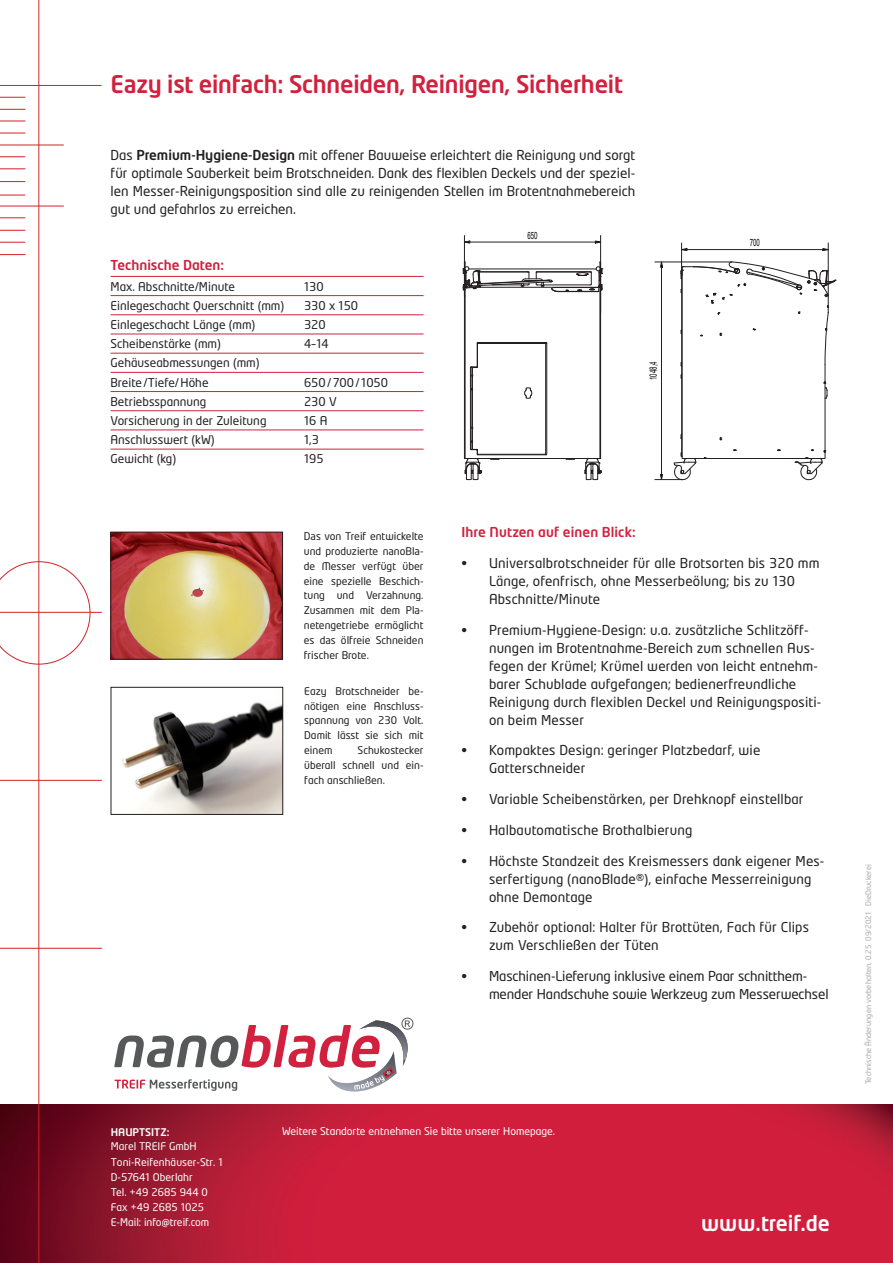
<style>
.page{position:relative;width:893px;height:1263px;background:#fff}
.page>*{position:absolute;margin:0;border:0;box-sizing:border-box;transform-origin:0 0}
.t1{font:500 24px "Neo Tech Alt";letter-spacing:-.01em;color:#d1213e}
.t2{font:500 21px "Neo Tech";color:#fff}
.t3{font:14.4px/16.4px "Arial";color:#000;scale:.6 1}
.t4{font:13.5px/18px "Neo Tech";letter-spacing:.01em;color:#231f20}
.t5{font:13.5px/18px "Neo Tech";letter-spacing:-.01em;color:#231f20}
.t6{font:500 13.5px "Neo Tech";letter-spacing:.01em;color:#d1213e}
.t7{font:500 13.5px "Neo Tech";color:#d11e3c}
.t8{font:12px/19.2px "Neo Tech";color:#231f20}
.t9{font:10.5px/14.9px "Neo Tech Alt";color:#231f20;text-align:justify}
.t10{font:10.5px/15px "Neo Tech";color:#fff}
.t11{font:10.5px/14.9px "Neo Tech";color:#231f20;text-align:justify}
.t12{font:500 10.5px "Neo Tech";color:#fff}
.t13{font:10.05px "Arial";letter-spacing:.005em;color:#000;scale:.6 1}
.t14{font:10.05px "Arial";letter-spacing:.005em;color:#000;scale:.59 1}
.t15{font:7.5px "Neo Tech";color:#a8a9ad}
.s1{font-weight:500}
</style>
<div class="page">
<img style="left:0;top:1104px;width:893px;height:159px">
<hr style="left:0;top:85px;width:102px;height:1px;background:#d1232a">
<hr style="left:0;top:145px;width:64px;height:1px;background:#d1232a">
<hr style="left:0;top:206px;width:64px;height:1px;background:#d1232a">
<svg style="left:0;top:97px;width:25px;height:1px"></svg>
<svg style="left:0;top:156px;width:25px;height:1px"></svg>
<svg style="left:0;top:217px;width:25px;height:1px"></svg>
<svg style="left:0;top:109px;width:25px;height:1px"></svg>
<svg style="left:0;top:168px;width:25px;height:1px"></svg>
<svg style="left:0;top:230px;width:25px;height:1px"></svg>
<svg style="left:0;top:181px;width:25px;height:1px"></svg>
<svg style="left:0;top:242px;width:25px;height:1px"></svg>
<svg style="left:0;top:121px;width:25px;height:1px"></svg>
<svg style="left:0;top:195px;width:25px;height:1px"></svg>
<svg style="left:0;top:254px;width:26px;height:1px"></svg>
<svg style="left:0;top:133px;width:25px;height:1px"></svg>
<svg style="left:0;top:561px;width:90px;height:103px"></svg>
<hr style="left:0;top:612px;width:102px;height:1px;background:#d1232a">
<hr style="left:0;top:780px;width:102px;height:1px;background:#d1232a">
<hr style="left:0;top:948px;width:102px;height:1px;background:#d1232a">
<hr style="left:38px;top:0;width:1px;height:1263px;background:#d1232a">
<hr style="left:111px;top:276px;width:193px;height:1px;background:#d1213e">
<hr style="left:304px;top:276px;width:119px;height:1px;background:#d1213e">
<hr style="left:111px;top:295px;width:193px;height:1px;background:#d1213e">
<hr style="left:304px;top:295px;width:119px;height:1px;background:#d1213e">
<hr style="left:111px;top:314px;width:193px;height:1px;background:#d1213e">
<hr style="left:304px;top:314px;width:119px;height:1px;background:#d1213e">
<hr style="left:111px;top:334px;width:193px;height:1px;background:#d1213e">
<hr style="left:304px;top:334px;width:119px;height:1px;background:#d1213e">
<hr style="left:111px;top:353px;width:193px;height:1px;background:#d1213e">
<hr style="left:304px;top:353px;width:119px;height:1px;background:#d1213e">
<hr style="left:111px;top:372px;width:193px;height:1px;background:#d1213e">
<hr style="left:304px;top:372px;width:119px;height:1px;background:#d1213e">
<hr style="left:111px;top:391px;width:193px;height:1px;background:#d1213e">
<hr style="left:304px;top:391px;width:119px;height:1px;background:#d1213e">
<hr style="left:111px;top:410px;width:193px;height:1px;background:#d1213e">
<hr style="left:304px;top:410px;width:119px;height:1px;background:#d1213e">
<hr style="left:111px;top:430px;width:193px;height:1px;background:#d1213e">
<hr style="left:304px;top:430px;width:119px;height:1px;background:#d1213e">
<hr style="left:111px;top:449px;width:193px;height:1px;background:#d1213e">
<hr style="left:304px;top:449px;width:119px;height:1px;background:#d1213e">
<svg style="left:462px;top:235px;width:375px;height:246px"></svg>
<svg style="left:462px;top:240px;width:8px;height:4px"></svg>
<svg style="left:595px;top:240px;width:8px;height:4px"></svg>
<hr style="left:470px;top:242px;width:125px;height:1px;background:#231f20">
<hr style="left:464px;top:235px;width:1px;height:61px;background:#231f20">
<hr style="left:600px;top:235px;width:1px;height:78px;background:#231f20">
<svg style="left:655px;top:243px;width:181px;height:238px"></svg>
<hr style="left:828px;top:243px;width:1px;height:53px;background:#231f20">
<svg style="left:114px;top:1017px;width:299px;height:74px"></svg>
<img style="left:113px;top:534px;width:168px;height:123px">
<div style="left:111px;top:532px;width:172px;height:127px;border:1px solid #231f20"></div>
<img style="left:122px;top:702px;width:159px;height:111px">
<div style="left:111px;top:687px;width:172px;height:128px;border:1px solid #231f20"></div>
<h1 class="t1" style="left:111px;top:69px;width:514px">Eazy ist einfach: Schneiden, Reinigen, Sicherheit</h1>
<p class="t4" style="left:111px;top:145px;width:526px;text-align:justify">Das <span class="s1">Premium-Hygiene-Design</span> mit offener Bauweise erleichtert die Reinigung und sorgt für optimale Sauberkeit beim Brotschneiden. Dank des flexiblen Deckels und der speziel&shy;len Messer-Reinigungsposition sind alle zu reinigenden Stellen im Brotentnahmebereich gut und gefahrlos zu erreichen.</p>
<p class="t7" style="left:111px;top:257px;width:115px">Technische Daten:</p>
<p class="t8" style="left:111px;top:276px;width:126px">Max. Abschnitte/Minute</p>
<p class="t8" style="left:304px;top:276px;width:21px">130</p>
<p class="t8" style="left:111px;top:296px;width:175px">Einlegeschacht Querschnitt (mm)</p>
<p class="t8" style="left:304px;top:296px;width:56px">330 x 150</p>
<p class="t8" style="left:111px;top:315px;width:146px">Einlegeschacht Länge (mm)</p>
<p class="t8" style="left:304px;top:315px;width:23px">320</p>
<p class="t8" style="left:111px;top:334px;width:112px">Scheibenstärke (mm)</p>
<p class="t8" style="left:304px;top:334px;width:26px">4–14</p>
<p class="t8" style="left:111px;top:353px;width:150px">Gehäuseabmessungen (mm)<br>Breite/Tiefe/Höhe</p>
<p class="t8" style="left:304px;top:372px;width:86px">650/700/ 1050</p>
<p class="t8" style="left:111px;top:392px;width:97px">Betriebsspannung</p>
<p class="t8" style="left:304px;top:392px;width:34px">230 V</p>
<p class="t8" style="left:111px;top:411px;width:157px">Vorsicherung in der Zuleitung</p>
<p class="t8" style="left:304px;top:411px;width:25px">16 A</p>
<p class="t8" style="left:111px;top:430px;width:106px">Anschlusswert (kW)</p>
<p class="t8" style="left:304px;top:430px;width:16px">1,3</p>
<p class="t8" style="left:111px;top:449px;width:67px">Gewicht (kg)</p>
<p class="t8" style="left:304px;top:449px;width:21px">195</p>
<p class="t13" style="left:527px;top:228px;width:19px">650</p>
<p class="t14" style="left:646px;top:380px;width:33px;rotate:-90deg">1048,4</p>
<p class="t13" style="left:750px;top:236px;width:19px">700</p>
<p class="t12" style="left:111px;top:1125px;width:60px">HAUPTSITZ:</p>
<p class="t10" style="left:111px;top:1139px;width:114px">Marel TREIF GmbH<br>Toni-Reifenhäuser-Str. 1<br>D-57641 Oberlahr<br>Tel. +49 2685 944 0<br>Fax +49 2685 1025<br>E-Mail: info@treif.com</p>
<p class="t9" style="left:304px;top:528px;width:121px">Das von Treif entwickelte und produzierte nanoBla&shy;de Messer verfügt über eine spezielle Beschich&shy;tung und Verzahnung.<br>Zusammen mit dem Pla&shy;netengetriebe ermöglicht es das ölfreie Schneiden frischer Brote.</p>
<p class="t11" style="left:304px;top:683px;width:121px">Eazy Brotschneider be&shy;nötigen eine Anschluss&shy;spannung von 230 Volt.<br>Damit lässt sie sich mit einem</p>
<p class="t13" style="left:393px;top:569px;width:8px">B</p>
<p class="t13" style="left:393px;top:723px;width:8px">A</p>
<p class="t11" style="left:304px;top:743px;width:121px;text-indent:53px">Schukostecker überall schnell und ein&shy;fach anschließen.</p>
<p class="t6" style="left:461px;top:524px;width:176px">Ihre Nutzen auf einen Blick:</p>
<p class="t4" style="left:489px;top:554px;width:332px;text-indent:-28px">• Universalbrotschneider für alle Brotsorten bis 320 mm<br>Länge, ofenfrisch, ohne Messerbeölung; bis zu 130<br>Abschnitte/Minute</p>
<p class="t4" style="left:489px;top:620px;width:334px;text-indent:-28px">• Premium-Hygiene-Design: u.a. zusätzliche Schlitzöff&shy;nungen im Brotentnahme-Bereich zum schnellen Aus&shy;fegen der Krümel; Krümel werden von leicht entnehm&shy;barer Schublade aufgefangen; bedienerfreundliche Reinigung durch flexiblen Deckel und Reinigungspositi&shy;on beim Messer</p>
<p class="t4" style="left:489px;top:741px;width:273px;text-indent:-28px">• Kompaktes Design: geringer Platzbedarf, wie<br>Gatterschneider</p>
<p class="t4" style="left:461px;top:790px;width:344px">• Variable Scheibenstärken, per Drehknopf einstellbar</p>
<p class="t4" style="left:461px;top:821px;width:233px">• Halbautomatische Brothalbierung</p>
<p class="t4" style="left:489px;top:851px;width:337px;text-indent:-28px">• Höchste Standzeit des Kreismessers dank eigener Mes&shy;serfertigung (nanoBlade®), einfache Messerreinigung ohne Demontage</p>
<p class="t4" style="left:489px;top:918px;width:321px;text-indent:-28px">• Zubehör optional: Halter für Brottüten, Fach für Clips zum Verschließen der Tüten</p>
<p class="t5" style="left:489px;top:967px;width:341px;text-indent:-28px">• Maschinen-Lieferung inklusive einem Paar schnitthem&shy;mender Handschuhe sowie Werkzeug zum Messerwechsel</p>
<p class="t3" style="left:678px;top:618px;width:245px;text-indent:80px">1-N-PE, 50/60Hz<br>Operating voltage 230V<br>Control voltage</p>
<p class="t3" style="left:678px;top:618px;width:82px">Current type</p>
<p class="t3" style="left:756px;top:651px;width:28px">24V</p>
<p class="t3" style="left:758px;top:667px;width:32px">6,2A</p>
<p class="t3" style="left:678px;top:684px;width:159px">Supply line fuse 16A</p>
<p class="t3" style="left:678px;top:700px;width:84px">Rated power</p>
<p class="t3" style="left:757px;top:700px;width:43px">1,3kW</p>
<p class="t10" style="left:282px;top:1123px;width:274px">Weitere Standorte entnehmen Sie bitte unserer Homepage.</p>
<h2 class="t2" style="left:701px;top:1210px;width:130px">www.treif.de</h2>
<p class="t15" style="left:864px;top:1084px;width:222px;rotate:-90deg">Technische Änderungen vorbehalten. 0.25 09/2021 DieDruckerei</p>
</div>
